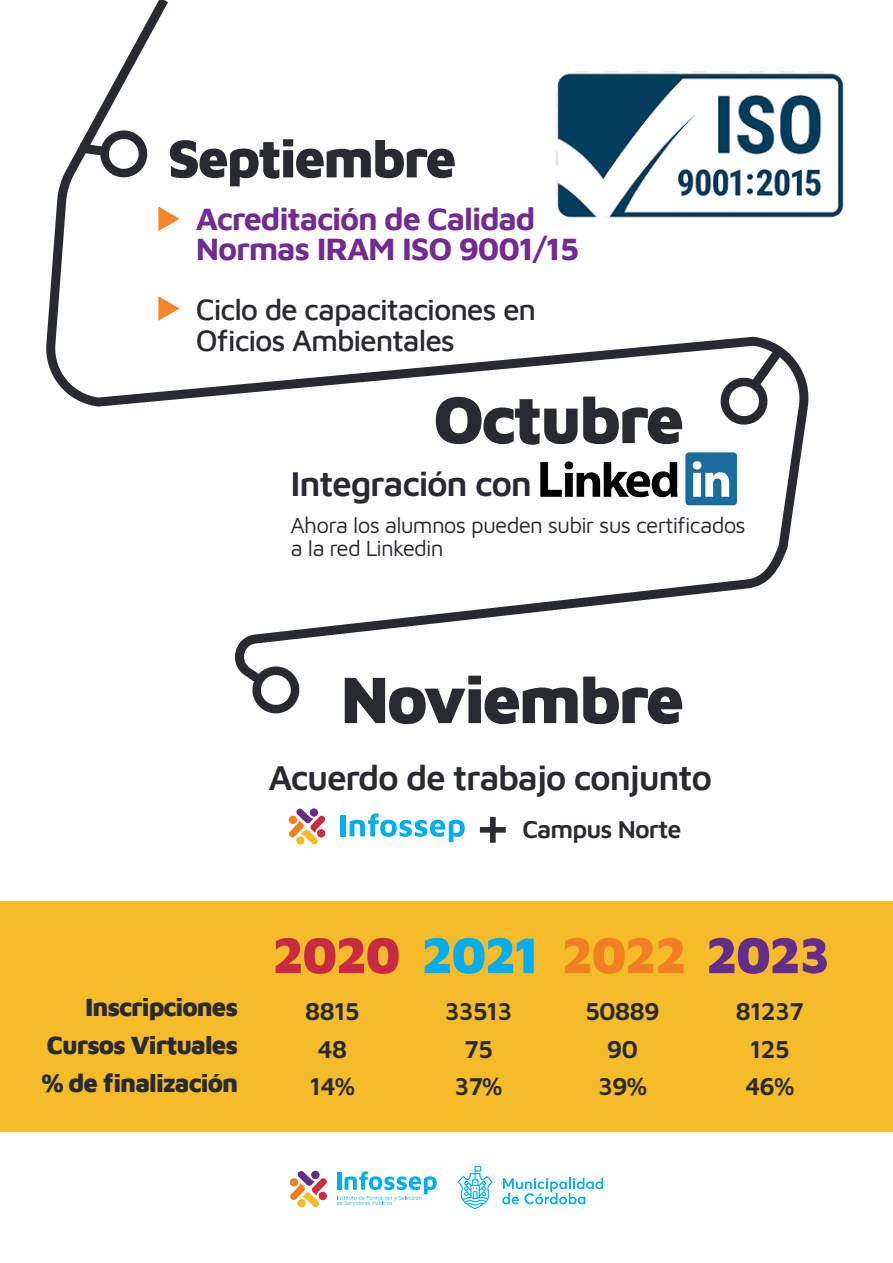
<style>
.page{position:relative;width:893px;height:1263px;background:#fff}
.page>*{position:absolute;margin:0;border:0;box-sizing:border-box;transform-origin:0 0}
.t1{font:68.4px "Maven Pro";color:#292a30}
.t2{font:900 67.8px "Maven Pro";letter-spacing:-.035em;color:#292a30}
.t3{font:900 54.45px "Maven Pro";letter-spacing:-.035em;color:#292a30}
.t4{font:900 51.75px "Maven Pro";letter-spacing:-.035em;color:#c82a43}
.t5{font:600 35.55px "Maven Pro";letter-spacing:-.035em;color:#292a30}
.t6{font:700 32.4px/30.2px "Maven Pro";letter-spacing:-.035em;color:#722b90}
.t7{font:500 30.3px/30.3px "Maven Pro";letter-spacing:-.035em;color:#292a30}
.t8{font:900 25.65px/38px "Maven Pro";letter-spacing:-.035em;color:#292a30;text-align:justify}
.t9{font:600 25.2px/37.5px "Maven Pro";letter-spacing:-.035em;color:#292a30;text-align:center}
.t10{font:22.5px/23px "Maven Pro";letter-spacing:-.035em;color:#292a30}
.s1{color:#00aeef}
.s2{color:#f37f24}
.s3{color:#642d8c}
</style>
<div class="page">
<div style="left:0;top:902px;width:893px;height:230px;background:#f5bc29"></div>
<svg style="left:479px;top:816px;width:27px;height:27px"></svg>
<svg style="left:457px;top:1166px;width:36px;height:43px"></svg>
<svg style="left:502px;top:1178px;width:101px;height:26px"></svg>
<svg style="left:337px;top:1171px;width:100px;height:34px"></svg>
<svg style="left:290px;top:1170px;width:37px;height:37px"></svg>
<div style="left:340px;top:815px;width:5px;height:21px;background:#00aeef"></div>
<svg style="left:350px;top:813px;width:115px;height:29px"></svg>
<svg style="left:289px;top:808px;width:36px;height:37px"></svg>
<svg style="left:252px;top:693px;width:48px;height:21px"></svg>
<svg style="left:46px;top:0;width:762px;height:693px"></svg>
<img style="left:556px;top:71px;width:288px;height:147px">
<img style="left:540px;top:451px;width:198px;height:54px">
<h3 class="t3" style="left:168px;top:119px;width:290px">Septiembre</h3>
<h3 class="t6" style="left:196px;top:201px;width:385px">Acreditación de Calidad<br>Normas IRAM ISO 9001/15</h3>
<h3 class="t7" style="left:196px;top:293px;width:342px">Ciclo de capacitaciones en<br>Oficios Ambientales</h3>
<h2 class="t2" style="left:433px;top:371px;width:252px">Octubre</h2>
<h3 class="t5" style="left:291px;top:460px;width:243px">Integración con</h3>
<p class="t10" style="left:291px;top:512px;width:457px">Ahora los alumnos pueden subir sus certificados a la red Linkedin</p>
<h2 class="t2" style="left:340px;top:651px;width:345px">Noviembre</h2>
<h3 class="t5" style="left:268px;top:753px;width:445px">Acuerdo de trabajo conjunto</h3>
<h1 class="t1" style="left:474px;top:780px;width:39px">+</h1>
<p class="t9" style="left:522px;top:809px;width:161px">Campus Norte</p>
<p class="t8" style="left:42px;top:986px;width:198px;text-indent:43px">Inscripciones Cursos Virtuales % de finalización</p>
<h3 class="t4" style="left:272px;top:918px;width:560px">2020 <span class="s1">2021</span> <span class="s2">2022</span> <span class="s3">2023</span></h3>
<p class="t9" style="left:305px;top:991px;width:56px">8815<br>48<br>14%</p>
<p class="t9" style="left:445px;top:991px;width:69px">33513<br>75<br>37%</p>
<p class="t9" style="left:585px;top:991px;width:76px">50889<br>90<br>39%</p>
<p class="t9" style="left:735px;top:991px;width:70px">81237<br>125<br>46%</p>
</div>
